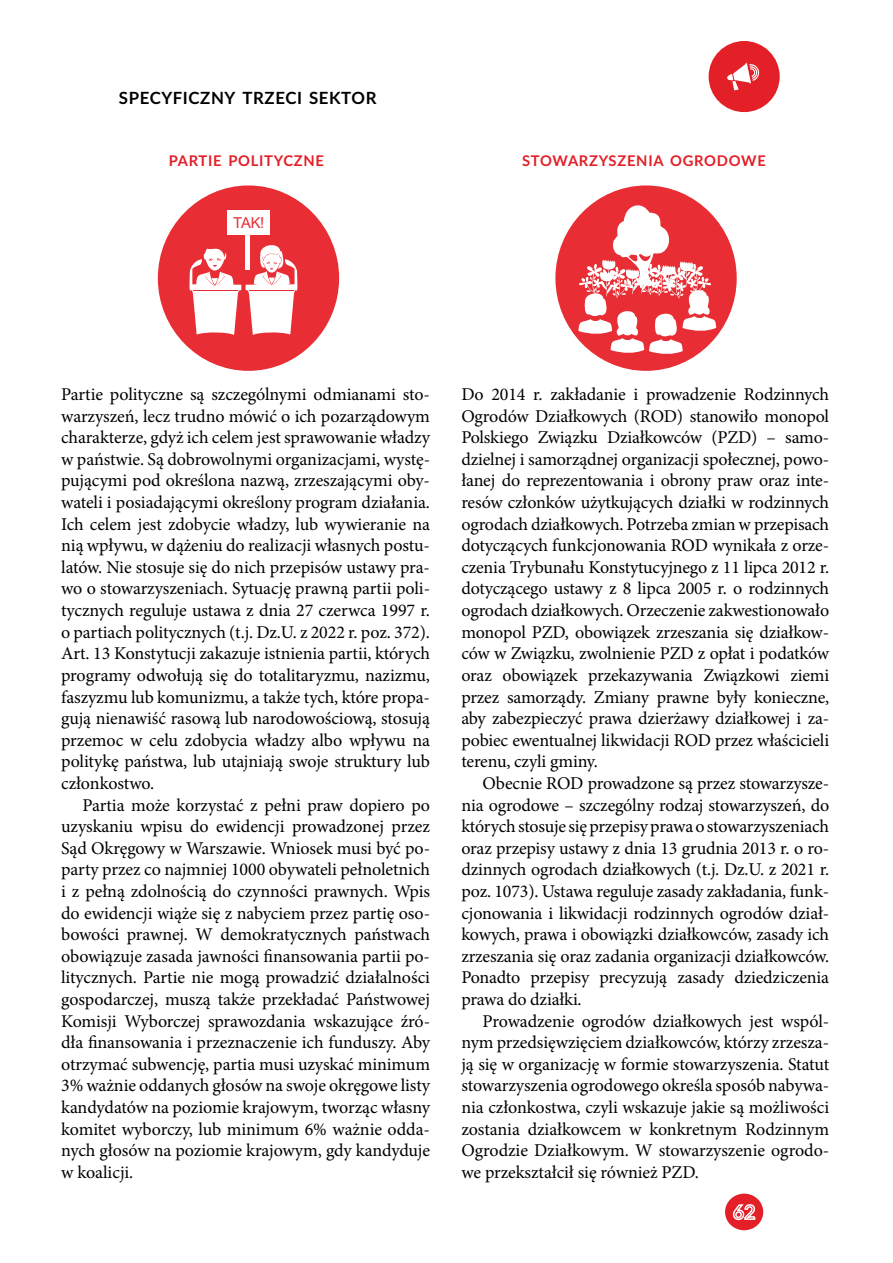
<style>
.page{position:relative;width:893px;height:1263px;background:#fff}
.page>*{position:absolute;margin:0;border:0;box-sizing:border-box;transform-origin:0 0}
.t1{font:18px/21.6px "Minion Pro";letter-spacing:-.01em;color:#000;text-align:justify}
.t2{font:700 16.8px "Lato";letter-spacing:.035em;color:#000}
.t3{font:15px "Arial";color:#e82e34}
.t4{font:700 14.7px "Lato";letter-spacing:.05em;color:#e31f27}
</style>
<div class="page">
<div style="left:709px;top:41px;width:71px;height:71px;background:#e31f27;border-radius:50%"></div>
<svg style="left:727px;top:63px;width:33px;height:27px"></svg>
<div style="left:725px;top:1193px;width:38px;height:37px;background:#e31f27;border-radius:50%"></div>
<svg style="left:732px;top:1204px;width:24px;height:17px"></svg>
<div style="left:555px;top:185px;width:182px;height:186px;background:#e82e34;border-radius:50%"></div>
<svg style="left:578px;top:204px;width:138px;height:155px"></svg>
<div style="left:158px;top:185px;width:181px;height:186px;background:#e82e34;border-radius:50%"></div>
<svg style="left:189px;top:243px;width:109px;height:92px"></svg>
<div style="left:227px;top:210px;width:43px;height:24px;background:#fff"></div>
<hr style="left:246px;top:233px;width:4px;height:37px;background:#fff">
<p class="t2" style="left:119px;top:86px;width:259px">SPECYFICZNY TRZECI SEKTOR</p>
<p class="t4" style="left:169px;top:150px;width:157px">PARTIE POLITYCZNE</p>
<p class="t4" style="left:522px;top:150px;width:245px">STOWARZYSZENIA OGRODOWE</p>
<p class="t3" style="left:233px;top:212px;width:33px">TAK!</p>
<p class="t1" style="left:61px;top:384px;width:370px">Partie polityczne są szczególnymi odmianami sto&shy;warzyszeń, lecz trudno mówić o ich pozarządowym charakterze, gdyż ich celem jest sprawowanie władzy w państwie. Są dobrowolnymi organizacjami, wystę&shy;pującymi pod określona nazwą, zrzeszającymi oby&shy;wateli i posiadającymi określony program działania.<br>Ich celem jest zdobycie władzy, lub wywieranie na nią wpływu, w dążeniu do realizacji własnych postu&shy;latów. Nie stosuje się do nich przepisów ustawy pra&shy;wo o stowarzyszeniach. Sytuację prawną partii poli&shy;tycznych reguluje ustawa z dnia 27 czerwca 1997 r. o partiach politycznych (t.j. Dz.U. z 2022 r. poz. 372).<br>Art. 13 Konstytucji zakazuje istnienia partii, których programy odwołują się do totalitaryzmu, nazizmu, faszyzmu lub komunizmu, a także tych, które propa&shy;gują nienawiść rasową lub narodowościową, stosują przemoc w celu zdobycia władzy albo wpływu na politykę państwa, lub utajniają swoje struktury lub członkostwo.</p>
<p class="t1" style="left:61px;top:794px;width:370px;text-indent:21px">Partia może korzystać z pełni praw dopiero po uzyskaniu wpisu do ewidencji prowadzonej przez Sąd Okręgowy w Warszawie. Wniosek musi być po&shy;party przez co najmniej 1000 obywateli pełnoletnich i z pełną zdolnością do czynności prawnych. Wpis do ewidencji wiąże się z nabyciem przez partię oso&shy;bowości prawnej. W demokratycznych państwach obowiązuje zasada jawności finansowania partii po&shy;litycznych. Partie nie mogą prowadzić działalności gospodarczej, muszą także przekładać Państwowej Komisji Wyborczej sprawozdania wskazujące źró&shy;dła finansowania i przeznaczenie ich funduszy. Aby otrzymać subwencję, partia musi uzyskać minimum 3% ważnie oddanych głosów na swoje okręgowe listy kandydatów na poziomie krajowym, tworząc własny komitet wyborczy, lub minimum 6% ważnie odda&shy;nych głosów na poziomie krajowym, gdy kandyduje w koalicji.</p>
<p class="t1" style="left:461px;top:384px;width:369px">Do 2014 r. zakładanie i prowadzenie Rodzinnych Ogrodów Działkowych (ROD) stanowiło monopol Polskiego Związku Działkowców (PZD) – samo&shy;dzielnej i samorządnej organizacji społecznej, powo&shy;łanej do reprezentowania i obrony praw oraz inte&shy;resów członków użytkujących działki w rodzinnych ogrodach działkowych. Potrzeba zmian w przepisach dotyczących funkcjonowania ROD wynikała z orze&shy;czenia Trybunału Konstytucyjnego z 11 lipca 2012 r. dotyczącego ustawy z 8 lipca 2005 r. o rodzinnych ogrodach działkowych. Orzeczenie zakwestionowało monopol PZD, obowiązek zrzeszania się działkow&shy;ców w Związku, zwolnienie PZD z opłat i podatków oraz obowiązek przekazywania Związkowi ziemi przez samorządy. Zmiany prawne były konieczne, aby zabezpieczyć prawa dzierżawy działkowej i za&shy;pobiec ewentualnej likwidacji ROD przez właścicieli terenu, czyli gminy.</p>
<p class="t1" style="left:461px;top:772px;width:369px;text-indent:21px">Obecnie ROD prowadzone są przez stowarzysze&shy;nia ogrodowe – szczególny rodzaj stowarzyszeń, do których stosuje się przepisy prawa o stowarzyszeniach oraz przepisy ustawy z dnia 13 grudnia 2013 r. o ro&shy;dzinnych ogrodach działkowych (t.j. Dz.U. z 2021 r. poz. 1073). Ustawa reguluje zasady zakładania, funk&shy;cjonowania i likwidacji rodzinnych ogrodów dział&shy;kowych, prawa i obowiązki działkowców, zasady ich zrzeszania się oraz zadania organizacji działkowców.<br>Ponadto przepisy precyzują zasady dziedziczenia prawa do działki.</p>
<p class="t1" style="left:461px;top:1010px;width:369px;text-indent:21px">Prowadzenie ogrodów działkowych jest wspól&shy;nym przedsięwzięciem działkowców, którzy zrzesza&shy;ją się w organizację w formie stowarzyszenia. Statut stowarzyszenia ogrodowego określa sposób nabywa&shy;nia członkostwa, czyli wskazuje jakie są możliwości zostania działkowcem w konkretnym Rodzinnym Ogrodzie Działkowym. W stowarzyszenie ogrodo&shy;we przekształcił się również PZD.</p>
</div>
